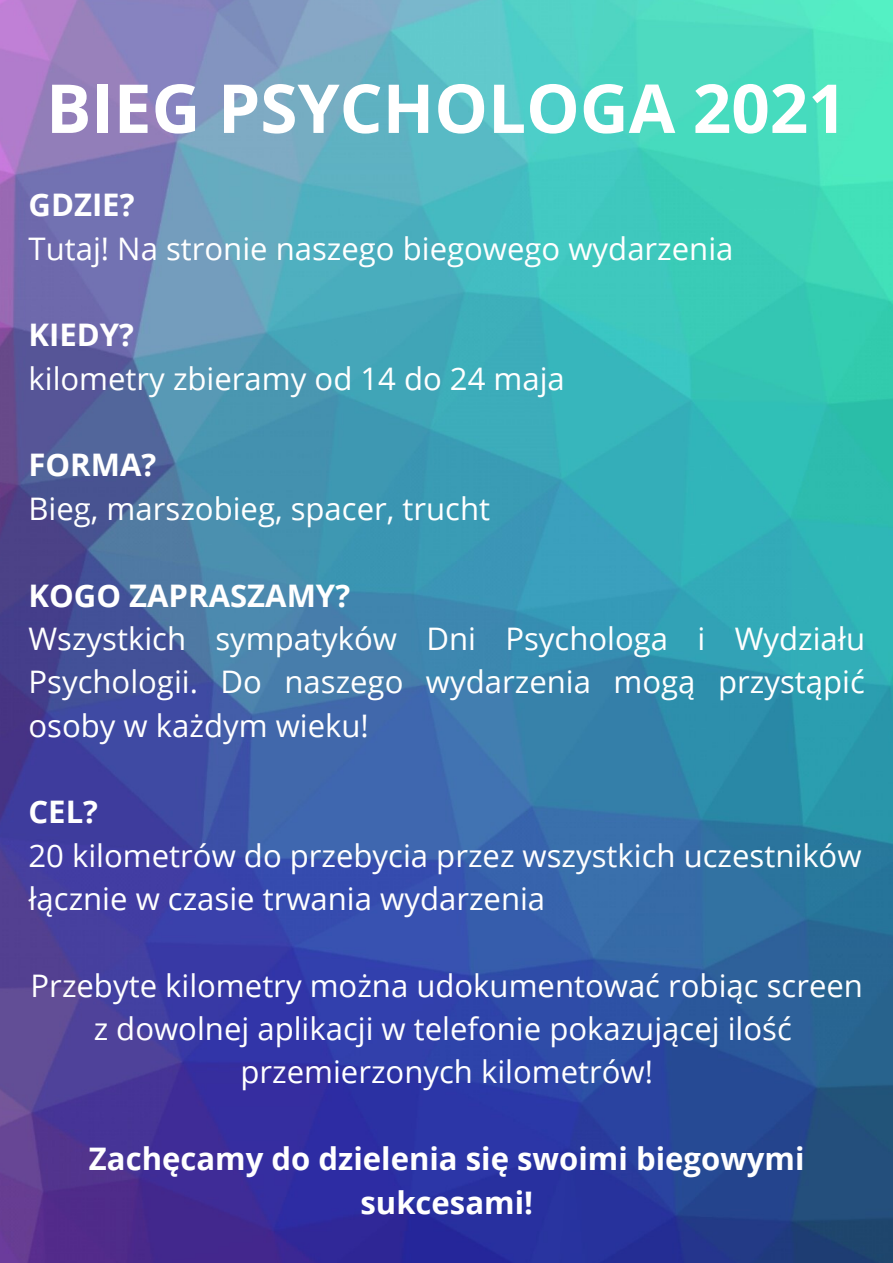
<style>
.page{position:relative;width:893px;height:1263px;background:#fff}
.page>*{position:absolute;margin:0;border:0;box-sizing:border-box;transform-origin:0 0}
.t1{font:700 67.5px "Open Sans";color:#fff}
.t2{font:31.05px/43.3px "Open Sans";color:#fff;text-align:justify}
.t3{font:700 31.05px/43.3px "Open Sans";color:#fff;text-align:center}
</style>
<div class="page">
<img style="left:0;top:0;width:893px;height:1263px">
<p class="t1" style="left:46px;top:61px;width:802px">BIEG PSYCHOLOGA 2021</p>
<p class="t3" style="left:28px;top:183px;width:108px">GDZIE?</p>
<p class="t2" style="left:28px;top:226px;width:706px">Tutaj! Na stronie naszego biegowego wydarzenia</p>
<p class="t3" style="left:28px;top:313px;width:107px">KIEDY?</p>
<p class="t2" style="left:28px;top:356px;width:538px">kilometry zbieramy od 14 do 24 maja</p>
<p class="t3" style="left:28px;top:443px;width:129px">FORMA?</p>
<p class="t2" style="left:28px;top:486px;width:463px">Bieg, marszobieg, spacer, trucht</p>
<p class="t3" style="left:28px;top:573px;width:323px">KOGO ZAPRASZAMY?</p>
<p class="t2" style="left:28px;top:616px;width:838px">Wszystkich sympatyków Dni Psychologa i Wydziału Psychologii. Do naszego wydarzenia mogą przystąpić osoby w każdym wieku!</p>
<p class="t3" style="left:28px;top:789px;width:71px">CEL?</p>
<p class="t2" style="left:28px;top:833px;width:834px">20 kilometrów do przebycia przez wszystkich uczestników łącznie w czasie trwania wydarzenia</p>
<p class="t2" style="left:31px;top:963px;width:834px;text-align:center">Przebyte kilometry można udokumentować robiąc screen z dowolnej aplikacji w telefonie pokazującej ilość przemierzonych kilometrów!</p>
<p class="t3" style="left:89px;top:1136px;width:717px">Zachęcamy do dzielenia się swoimi biegowymi sukcesami!</p>
</div>
